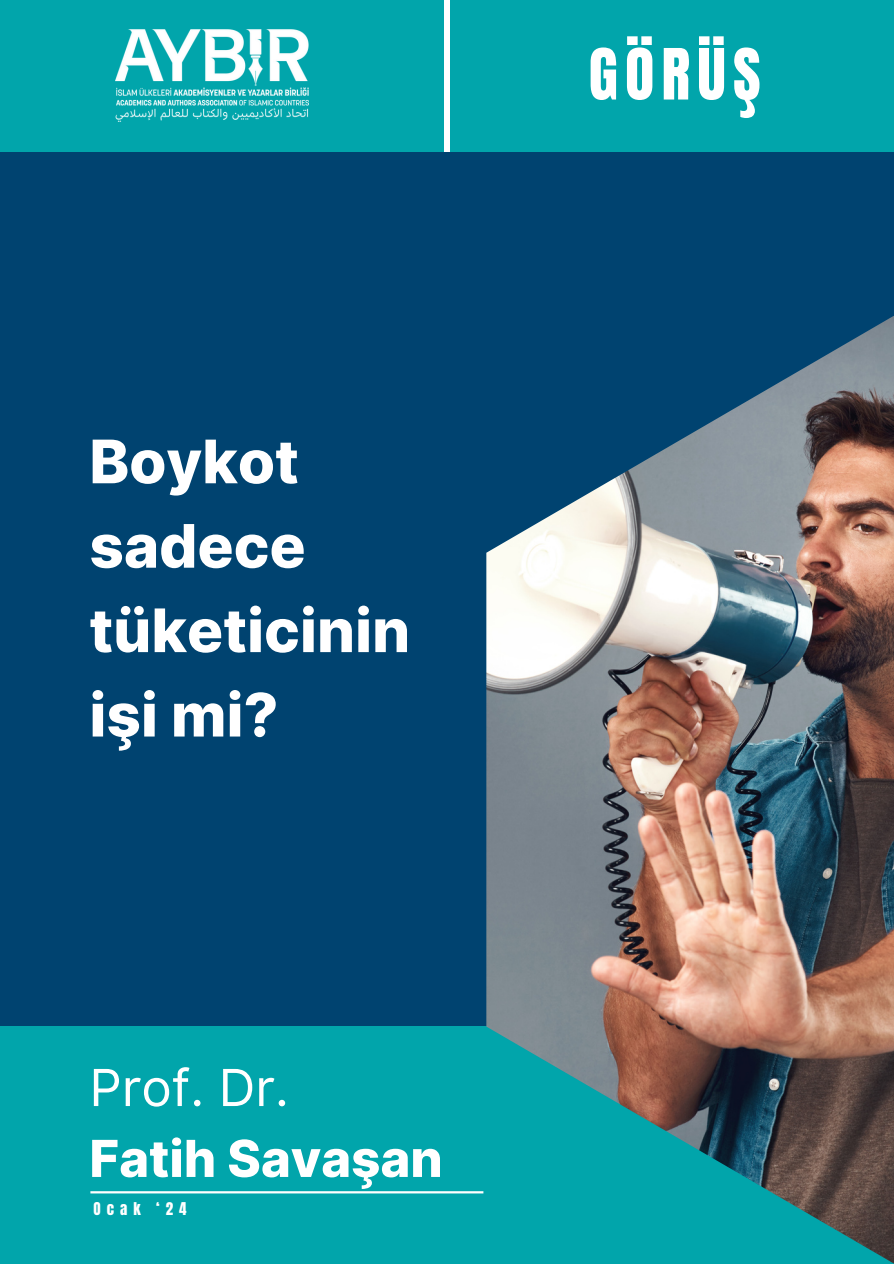
<style>
.page{position:relative;width:894px;height:1264px;background:#fff}
.page>*{position:absolute;margin:0;border:0;box-sizing:border-box;transform-origin:0 0}
.t1{font:800 60px/84.3px "Inter";color:#fff}
.t2{font:60px "Anton";letter-spacing:.12em;color:#fff}
.t3{font:800 51px/70.8px "Inter";color:#fff}
.t4{font:15px "Anton";letter-spacing:.4em;color:#fff}
.s1{font-weight:400}
</style>
<div class="page">
<div style="left:6px;top:0;width:887px;height:1263px;background:#004370"></div>
<div style="left:0;top:1025px;width:893px;height:238px;background:#01a5ab"></div>
<img style="left:486px;top:316px;width:407px;height:947px">
<div style="left:0;top:152px;width:56px;height:873px;background:#004370"></div>
<div style="left:0;top:0;width:893px;height:152px;background:#01a5ab"></div>
<img style="left:115px;top:30px;width:193px;height:92px">
<div style="left:444px;top:0;width:5px;height:152px;background:#fff"></div>
<hr style="left:90px;top:1191px;width:393px;height:2px;background:#fff">
<p class="t1" style="left:89px;top:419px;width:322px">Boykot sadece tüketicinin işi mi?</p>
<h3 class="t3" style="left:89px;top:1052px;width:355px"><span class="s1">Prof. Dr.<br></span>Fatih Savaşan</h3>
<p class="t4" style="left:93px;top:1197px;width:95px">Ocak ‘24</p>
<h2 class="t2" style="left:588px;top:31px;width:173px">GÖRÜŞ</h2>
</div>
